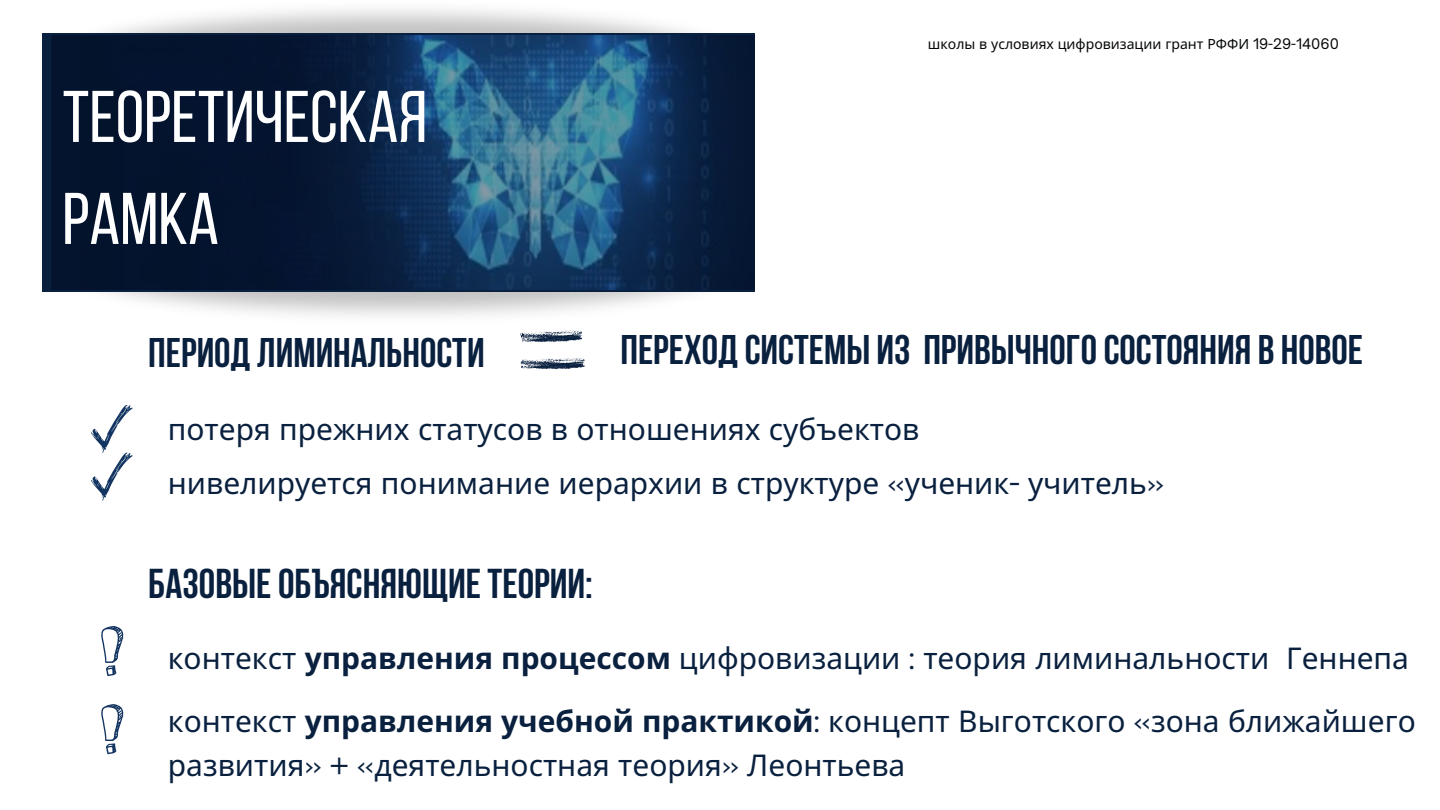
<style>
.page{position:relative;width:1440px;height:810px;background:#fff}
.page>*{position:absolute;margin:0;border:0;box-sizing:border-box;transform-origin:0 0}
.t1{font:73px "Bebas Neue";color:#fff}
.t2{font:700 41.5px "Bebas Neue";color:#09203e}
.t3{font:700 41.3px "Bebas Neue";color:#09203e}
.t4{font:29.9px/44.2px "Noto Sans";color:#09203e}
.t5{font:14px "Noto Sans";color:#040606}
.s1{font-family:"Open Sauce One"}
.s2{font-weight:700}
</style>
<div class="page">
<svg style="left:42px;top:33px;width:713px;height:259px;background:#09203f"></svg>
<img style="left:51px;top:36px;width:704px;height:253px">
<svg style="left:520px;top:330px;width:65px;height:39px"></svg>
<svg style="left:91px;top:405px;width:42px;height:96px"></svg>
<svg style="left:101px;top:626px;width:22px;height:50px"></svg>
<svg style="left:101px;top:704px;width:22px;height:50px"></svg>
<p class="t1" style="left:62px;top:87px;width:366px">теоретическая</p>
<p class="t1" style="left:62px;top:189px;width:158px">рамка</p>
<p class="t3" style="left:148px;top:336px;width:338px">период лиминальности</p>
<p class="t5" style="left:928px;top:34px;width:413px">школы в условиях цифровизации грант РФФИ <span class="s1">19-29-14060</span></p>
<p class="t3" style="left:621px;top:333px;width:744px">переход системы из привычногосостояния в новое</p>
<p class="t4" style="left:168px;top:406px;width:753px">потеря прежних статусов в отношениях субъектов</p>
<p class="t4" style="left:168px;top:460px;width:998px">нивелируется понимание иерархии в структуре <span class="s1">«</span>ученик<span class="s1">-</span> учитель<span class="s1">»</span></p>
<p class="t2" style="left:148px;top:567px;width:446px">Базовыеобъясняющиетеории:</p>
<p class="t4" style="left:168px;top:635px;width:1243px">контекст <span class="s2">управления процессом</span> цифровизации <span class="s1">:</span> теория лиминальности Геннепа</p>
<p class="t4" style="left:168px;top:698px;width:1249px">контекст <span class="s2">управления учебной практикой</span><span class="s1">:</span> концепт Выготского <span class="s1">«</span>зона ближайшего развития<span class="s1">» + «</span>деятельностная теория<span class="s1">»</span> Леонтьева</p>
</div>
